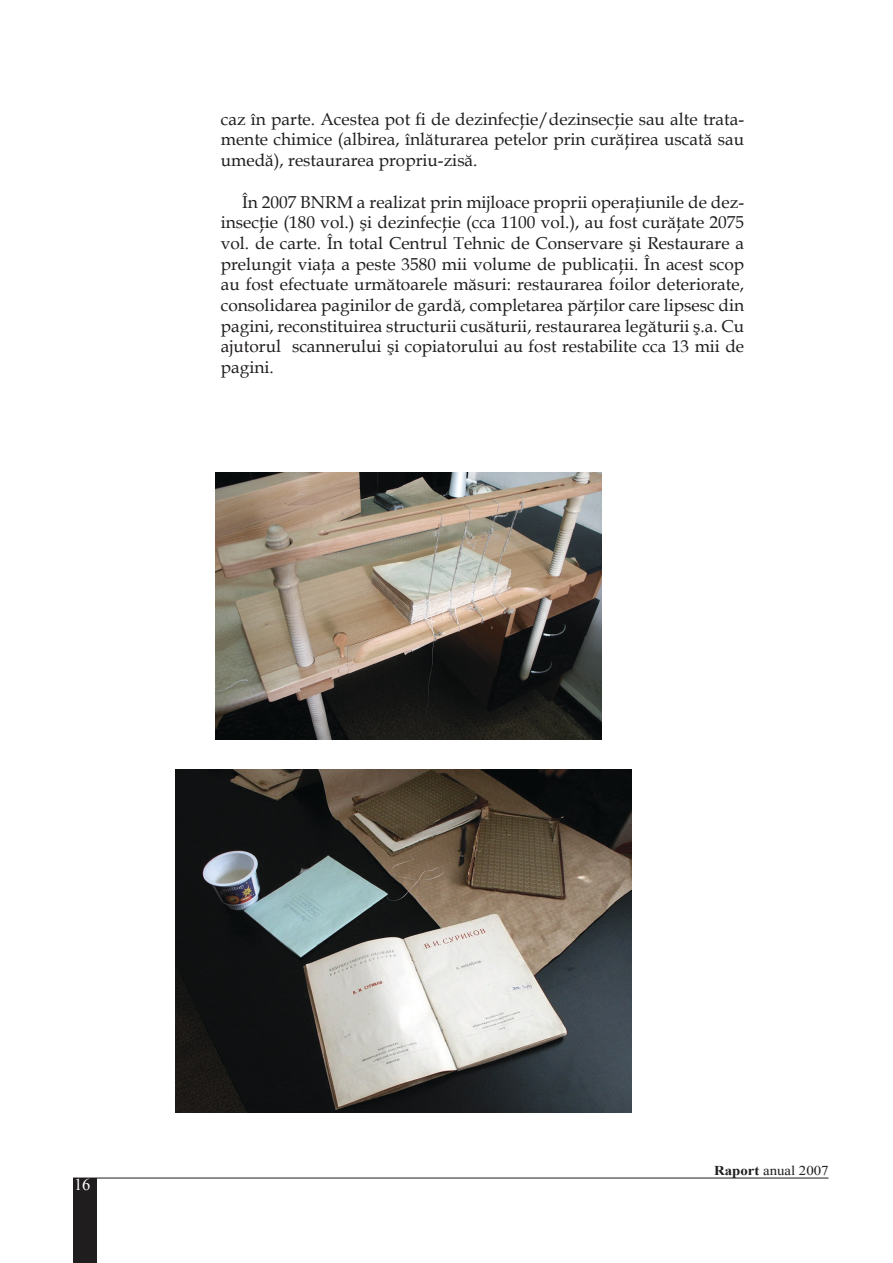
<style>
.page{position:relative;width:893px;height:1263px;background:#fff}
.page>*{position:absolute;margin:0;border:0;box-sizing:border-box;transform-origin:0 0}
.t1{font:17.25px/20.7px "Book Antiqua";color:#201d1e;text-align:justify}
.t2{font:16.5px "Times New Roman";color:#fff}
.t3{font:13.5px "Times New Roman";color:#201d1e;scale:1.1 1}
.s1{font-weight:700}
</style>
<div class="page">
<hr style="left:73px;top:1178px;width:755px;height:1px;background:#201d1e">
<div style="left:73px;top:1178px;width:23px;height:85px;background:#201d1e"></div>
<img style="left:215px;top:472px;width:387px;height:268px">
<img style="left:175px;top:769px;width:457px;height:344px">
<p class="t1" style="left:221px;top:108px;width:525px">caz în parte. Acestea pot fi de dezinfecţie/dezinsecţie sau alte trata&shy;mente chimice (albirea, înlăturarea petelor prin curăţirea uscată sau umedă), restaurarea propriu-zisă.</p>
<p class="t1" style="left:221px;top:191px;width:525px;text-indent:21px">În 2007 BNRM a realizat prin mijloace proprii operaţiunile de dez&shy;insecţie (180 vol.) şi dezinfecţie (cca 1100 vol.), au fost curăţate 2075 vol. de carte. În total Centrul Tehnic de Conservare şi Restaurare a prelungit viaţa a peste 3580 mii volume de publicaţii. În acest scop au fost efectuate următoarele măsuri: restaurarea foilor deteriorate, consolidarea paginilor de gardă, completarea părţilor care lipsesc din pagini, reconstituirea structurii cusăturii, restaurarea legăturii ş.a. Cu ajutorul scannerului şi copiatorului au fost restabilite cca 13 mii de pagini.</p>
<p class="t2" style="left:74px;top:1173px;width:8px">16</p>
<p class="t3" style="left:714px;top:1162px;width:106px"><span class="s1">Raport</span> anual 2007</p>
</div>
